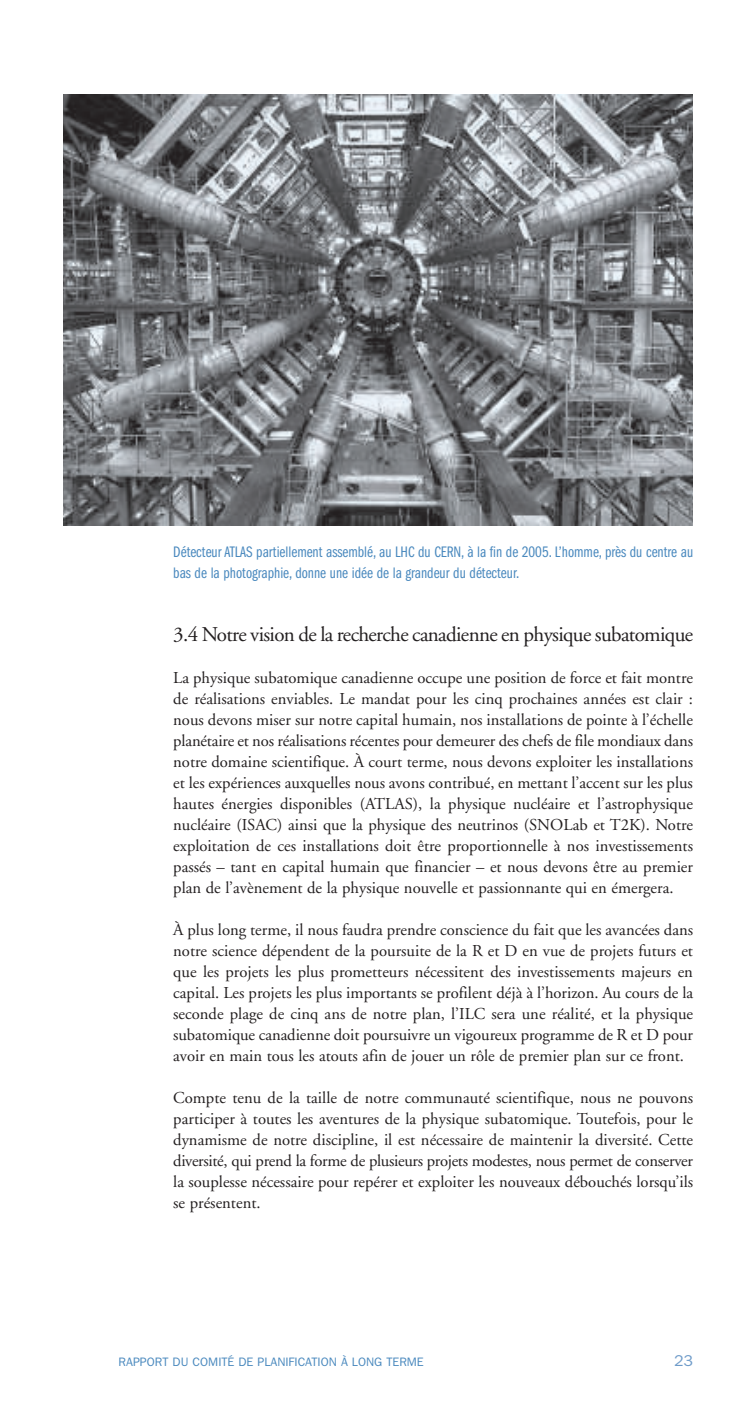
<style>
.page{position:relative;width:756px;height:1418px;background:#fff}
.page>*{position:absolute;margin:0;border:0;box-sizing:border-box;transform-origin:0 0}
.t1{font:21px "Adobe Garamond";letter-spacing:-.03em;color:#231f20}
.t2{font:16.62px/21px "Adobe Garamond";color:#231f20;text-align:justify}
.t3{font:15.75px/21px "Franklin Gothic Book Cmpr";color:#4a89be}
.t4{font:15.75px "Franklin Gothic";color:#6e9bc9}
.t5{font:12.25px "Franklin Gothic";color:#4a89be}
</style>
<div class="page">
<img style="left:63px;top:94px;width:630px;height:431px">
<p class="t3" style="left:173px;top:542px;width:521px">Détecteur ATLAS partiellement assemblé, au LHC du CERN, à la fin de 2005. L’homme, près du centre au bas de la photographie, donne une idée de la grandeur du détecteur.</p>
<p class="t1" style="left:173px;top:625px;width:521px">3.4 Notre vision de la recherche canadienne en physique subatomique</p>
<p class="t2" style="left:173px;top:668px;width:521px">La physique subatomique canadienne occupe une position de force et fait montre de réalisations enviables. Le mandat pour les cinq prochaines années est clair : nous devons miser sur notre capital humain, nos installations de pointe à l’échelle planétaire et nos réalisations récentes pour demeurer des chefs de file mondiaux dans notre domaine scientifique. À court terme, nous devons exploiter les installations et les expériences auxquelles nous avons contribué, en mettant l’accent sur les plus hautes énergies disponibles (ATLAS), la physique nucléaire et l’astrophysique nucléaire (ISAC) ainsi que la physique des neutrinos (SNOLab et T2K). Notre exploitation de ces installations doit être proportionnelle à nos investissements passés – tant en capital humain que financier – et nous devons être au premier plan de l’avènement de la physique nouvelle et passionnante qui en émergera.</p>
<p class="t2" style="left:173px;top:920px;width:521px">À plus long terme, il nous faudra prendre conscience du fait que les avancées dans notre science dépendent de la poursuite de la R et D en vue de projets futurs et que les projets les plus prometteurs nécessitent des investissements majeurs en capital. Les projets les plus importants se profilent déjà à l’horizon. Au cours de la seconde plage de cinq ans de notre plan, l’ILC sera une réalité, et la physique subatomique canadienne doit poursuivre un vigoureux programme de R et D pour avoir en main tous les atouts afin de jouer un rôle de premier plan sur ce front.</p>
<p class="t2" style="left:173px;top:1088px;width:521px">Compte tenu de la taille de notre communauté scientifique, nous ne pouvons participer à toutes les aventures de la physique subatomique. Toutefois, pour le dynamisme de notre discipline, il est nécessaire de maintenir la diversité. Cette diversité, qui prend la forme de plusieurs projets modestes, nous permet de conserver la souplesse nécessaire pour repérer et exploiter les nouveaux débouchés lorsqu’ils se présentent.</p>
<p class="t5" style="left:119px;top:1354px;width:307px">RAPPORT DU COMITÉ DE PLANIFICATION À LONG TERME</p>
<p class="t4" style="left:674px;top:1351px;width:20px">23</p>
</div>
